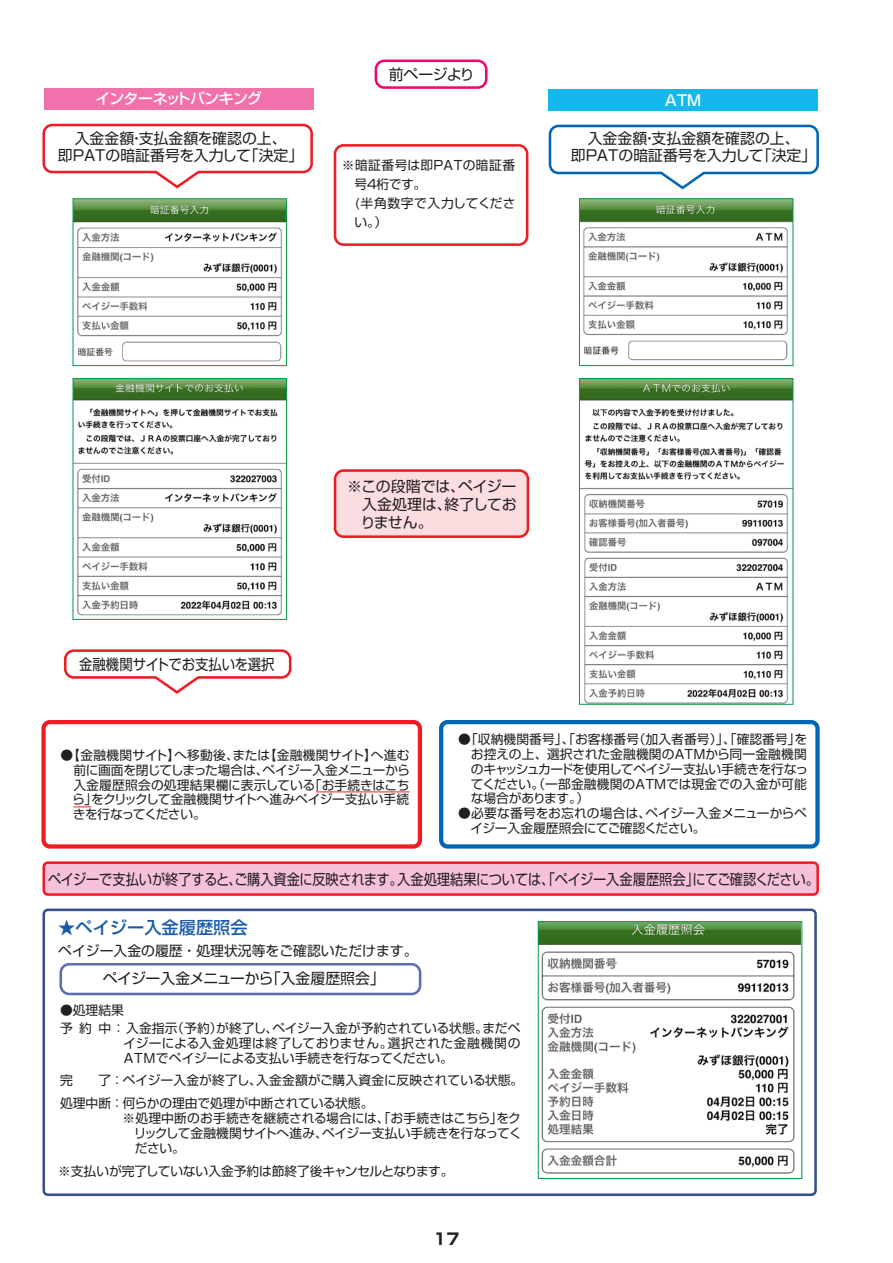
<style>
.page{position:relative;width:893px;height:1263px;background:#fff}
.page>*{position:absolute;margin:0;border:0;box-sizing:border-box;transform-origin:0 0}
.t1{font:500 17.25px "Shin Go Pr 5";color:#185aaa}
.t2{font:700 15.9px "Shin Go Pr 5";color:#231f20}
.t3{font:14.85px/18px "Shin Go Pr 5";color:#231f20}
.t4{font:14.85px "Shin Go Pr 5";color:#231f20;scale:.89 1}
.t5{font:14.85px "Shin Go Pr 5";color:#231f20;scale:.9 1}
.t6{font:500 14.85px "Shin Go Pr 5";letter-spacing:-.045em;color:#fff}
.t7{font:14.85px "Shin Go Pr 5";letter-spacing:-.045em;color:#231f20}
.t8{font:13.8px "Shin Go Pr 5";color:#231f20}
.t9{font:12.75px/14.9px "Shin Go Pr 5";color:#231f20}
.t10{font:12.75px/15px "Shin Go Pr 5";letter-spacing:-.025em;color:#231f20}
.t11{font:12.75px "Shin Go Pr 5";letter-spacing:.02em;color:#231f20}
.t12{font:12.75px "Shin Go Pr 5";letter-spacing:-.03em;color:#231f20}
.t13{font:12.75px "Shin Go Pr 5";letter-spacing:.035em;color:#231f20}
.t14{font:12.75px "Shin Go Pr 5";letter-spacing:.045em;color:#231f20}
.t15{font:12.75px/14.9px "Shin Go Pr 5";letter-spacing:-.055em;color:#231f20}
.t16{font:12.75px "Shin Go Pr 5";letter-spacing:-.035em;color:#231f20}
.t17{font:12.75px "Shin Go Pr 5";letter-spacing:.055em;color:#231f20}
.t18{font:12.75px "Shin Go Pr 5";letter-spacing:-.02em;color:#231f20}
</style>
<div class="page">
<div style="left:335px;top:470px;width:193px;height:67px;background:#fcdee1;border-radius:9px"></div>
<div style="left:334px;top:469px;width:195px;height:69px;border:3px solid #ee1d23;border-radius:9px"></div>
<div style="left:44px;top:863px;width:774px;height:31px;background:#f7c1d9;border-radius:4px"></div>
<div style="left:42px;top:861px;width:777px;height:35px;border:3px solid #ee1d23;border-radius:4px"></div>
<svg style="left:64px;top:649px;width:228px;height:45px"></svg>
<div style="left:334px;top:144px;width:194px;height:102px;border:3px solid #ee1d23;border-radius:9px"></div>
<div style="left:44px;top:88px;width:270px;height:21px;background:#f171ab"></div>
<div style="left:548px;top:89px;width:270px;height:22px;background:#15b8ec"></div>
<hr style="left:316px;top:792px;width:94px;height:1px;background:#ee1d23">
<svg style="left:73px;top:807px;width:18px;height:1px"></svg>
<div style="left:59px;top:963px;width:362px;height:32px;border:3px solid #5d6cb3;border-radius:9px"></div>
<div style="left:42px;top:908px;width:775px;height:288px;border:3px solid #354e8c;border-radius:4px"></div>
<div style="left:41px;top:720px;width:381px;height:129px;border:4px solid #ee1d23;border-radius:6px"></div>
<div style="left:439px;top:720px;width:381px;height:129px;border:4px solid #0166b3;border-radius:6px"></div>
<div style="left:375px;top:60px;width:113px;height:29px;border:3px solid #ec096d;border-radius:9px"></div>
<img style="left:75px;top:200px;width:210px;height:162px">
<div style="left:73px;top:198px;width:214px;height:168px;border:1px solid #00984a"></div>
<img style="left:75px;top:380px;width:210px;height:236px">
<div style="left:73px;top:378px;width:214px;height:242px;border:1px solid #00984a"></div>
<img style="left:581px;top:200px;width:210px;height:161px">
<div style="left:579px;top:198px;width:214px;height:168px;border:1px solid #00984a"></div>
<img style="left:581px;top:380px;width:210px;height:323px">
<div style="left:579px;top:378px;width:214px;height:327px;border:1px solid #00984a"></div>
<img style="left:540px;top:923px;width:260px;height:251px">
<div style="left:538px;top:921px;width:264px;height:258px;border:1px solid #00984a"></div>
<svg style="left:42px;top:123px;width:271px;height:66px"></svg>
<svg style="left:548px;top:124px;width:271px;height:66px"></svg>
<p class="t3" style="left:389px;top:64px;width:88px">前ページより</p>
<p class="t6" style="left:96px;top:86px;width:168px">インターネットバンキング</p>
<p class="t6" style="left:665px;top:88px;width:38px">ATM</p>
<p class="t3" style="left:75px;top:128px;width:213px">入金金額支払金額を確認の上、</p>
<p class="t3" style="left:129px;top:128px;width:16px">・</p>
<p class="t3" style="left:588px;top:128px;width:213px">入金金額支払金額を確認の上、</p>
<p class="t3" style="left:642px;top:128px;width:16px">・</p>
<p class="t3" style="left:244px;top:145px;width:61px">「決定「</p>
<p class="t3" style="left:58px;top:145px;width:195px">即PATの暗証番号を入力して</p>
<p class="t13" style="left:342px;top:154px;width:175px">※暗証番号は即PATの暗証番</p>
<p class="t9" style="left:354px;top:175px;width:73px">号4桁です。</p>
<p class="t14" style="left:342px;top:193px;width:175px">　(半角数字で入力してくださ</p>
<p class="t9" style="left:355px;top:214px;width:34px">い (。</p>
<p class="t3" style="left:757px;top:145px;width:61px">「決定「</p>
<p class="t3" style="left:571px;top:145px;width:195px">即PATの暗証番号を入力して</p>
<p class="t5" style="left:79px;top:652px;width:219px">金融機関サイトでお支払いを選択</p>
<p class="t3" style="left:458px;top:476px;width:60px">ペイジー</p>
<p class="t3" style="left:445px;top:476px;width:74px;text-indent:-97px">※この段階では、<br>終了してお</p>
<p class="t3" style="left:361px;top:494px;width:92px">入金処理は、りません。</p>
<p class="t11" style="left:61px;top:744px;width:121px">●【金融機関サイト】</p>
<p class="t11" style="left:264px;top:744px;width:115px">【金融機関サイト】</p>
<p class="t9" style="left:174px;top:746px;width:66px">へ移動後、</p>
<p class="t9" style="left:371px;top:746px;width:40px">へ進む</p>
<p class="t9" style="left:233px;top:746px;width:39px">または</p>
<p class="t16" style="left:263px;top:759px;width:149px">ペイジー入金メニューから</p>
<p class="t12" style="left:73px;top:759px;width:197px">前に画面を閉じてしまった場合は、</p>
<p class="t18" style="left:309px;top:774px;width:102px">「お手続きはこち</p>
<p class="t9" style="left:91px;top:776px;width:320px;text-indent:-18px">入金履歴照会の処理結果欄に表示している<br>をクリックして金融機関サイトへ進みペイジー支払い手続</p>
<p class="t15" style="left:72px;top:791px;width:135px">ら」<br>きを行なってください。</p>
<p class="t9" style="left:458px;top:730px;width:182px">●「収納機関番号」、「お客様番号</p>
<p class="t9" style="left:471px;top:745px;width:338px">お控えの上、選択された金融機関のATMから同一金融機関</p>
<p class="t10" style="left:471px;top:760px;width:339px">のキャッシュカードを使用してペイジー支払い手続きを行なっ</p>
<p class="t9" style="left:471px;top:775px;width:338px">てください。（一部金融機関のATMでは現金での入金が可能</p>
<p class="t9" style="left:471px;top:790px;width:120px">な場合があります (。</p>
<p class="t10" style="left:645px;top:805px;width:163px">ペイジー入金メニューからペ</p>
<p class="t9" style="left:633px;top:730px;width:176px">（加入者番号）」、「確認番号を」</p>
<p class="t9" style="left:471px;top:805px;width:236px;text-indent:-12px">●必要な番号をお忘れの場合は、<br>イジー入金履歴照会にてご確認ください。</p>
<p class="t4" style="left:48px;top:867px;width:400px">ペイジーで支払いが終了するとご購入資金に反映されます。</p>
<p class="t4" style="left:397px;top:867px;width:475px">入金処理結果については、「ペイジー入金履歴照会にてご確認ください。</p>
<p class="t4" style="left:686px;top:867px;width:16px">」</p>
<p class="t4" style="left:228px;top:867px;width:16px">、</p>
<h1 class="t1" style="left:58px;top:914px;width:191px">★ペイジー入金履歴照会</h1>
<p class="t8" style="left:58px;top:939px;width:361px">ペイジー入金の履歴・処理状況等をご確認いただけます。</p>
<p class="t7" style="left:103px;top:966px;width:172px">ペイジー入金メニューから</p>
<p class="t3" style="left:266px;top:968px;width:121px">「入金履歴照会「</p>
<p class="t9" style="left:60px;top:1001px;width:65px">●処理結果</p>
<p class="t9" style="left:60px;top:1019px;width:33px">予約</p>
<p class="t9" style="left:272px;top:1019px;width:217px">ペイジー入金が予約されている状態。</p>
<p class="t9" style="left:171px;top:1019px;width:53px">（予約）</p>
<p class="t9" style="left:98px;top:1019px;width:81px">中：入金指示</p>
<p class="t9" style="left:216px;top:1019px;width:64px">が終了し、</p>
<p class="t9" style="left:482px;top:1019px;width:39px">まだペ</p>
<p class="t9" style="left:124px;top:1034px;width:331px">イジーによる入金処理は終了しておりません。<br>ATMでペイジーによる支払い手続きを行なってください。</p>
<p class="t9" style="left:256px;top:1072px;width:269px">入金金額がご購入資金に反映されている状態。</p>
<p class="t17" style="left:388px;top:1032px;width:134px">選択された金融機関の</p>
<p class="t9" style="left:60px;top:1068px;width:315px;line-height:22.5px">完　　了：ペイジー入金が終了し、<br>処理中断：何らかの理由で処理が中断されている状態。</p>
<p class="t9" style="left:322px;top:1109px;width:201px;text-indent:-200px">※処理中断のお手続きを継続される場合には、「お手続きはこちら」<br>ペイジー支払い手続きを行なってく</p>
<p class="t9" style="left:496px;top:1109px;width:26px">をク</p>
<p class="t10" style="left:134px;top:1124px;width:196px">リックして金融機関サイトへ進み、ださい。</p>
<p class="t9" style="left:58px;top:1162px;width:397px">※支払いが完了していない入金予約は節終了後キャンセルとなります。</p>
<p class="t2" style="left:433px;top:1226px;width:27px">17</p>
</div>
